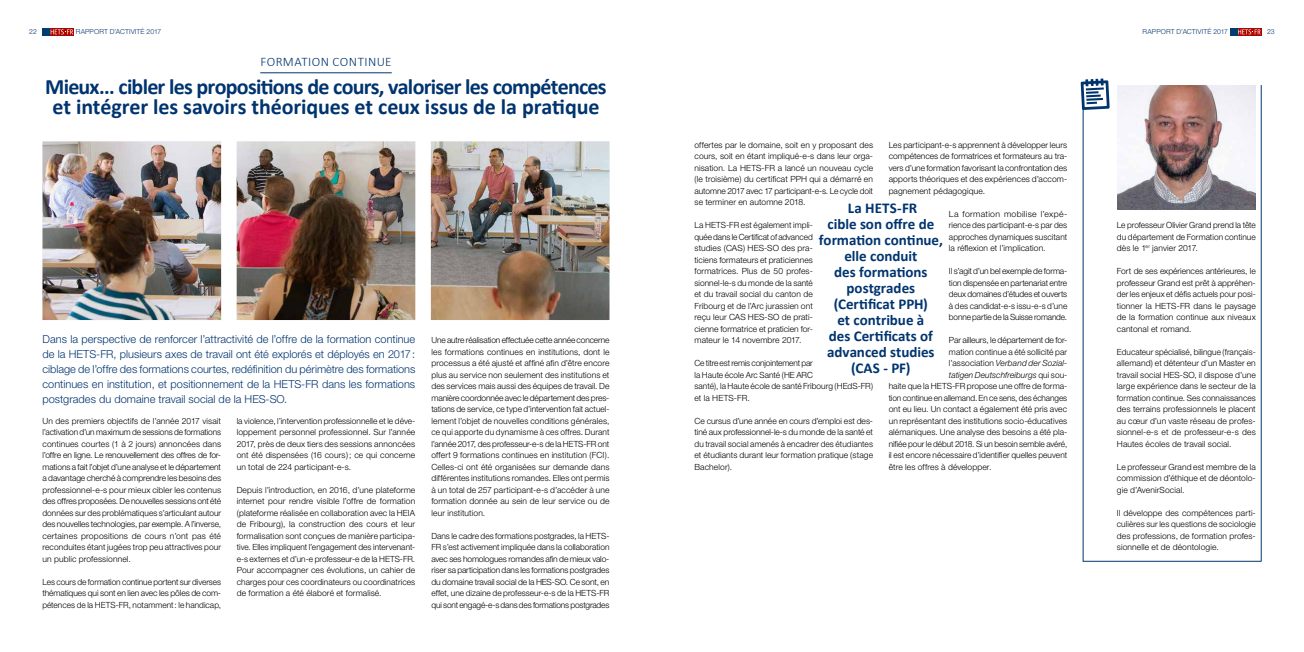
<style>
.page{position:relative;width:1304px;height:652px;background:#fff}
.page>*{position:absolute;margin:0;border:0;box-sizing:border-box;transform-origin:0 0}
.t1{font:700 22px/20px "Calibri";letter-spacing:-.03em;color:#00346f;text-align:center}
.t2{font:700 15px/16px "Calibri";color:#00346f;text-align:center}
.t3{font:300 13px "Calibri";letter-spacing:.035em;color:#00346f}
.t4{font:300 11px/15px "Helvetica Neue";color:#00346f;text-align:justify}
.t5{font:300 8.5px/11.5px "Helvetica Neue";letter-spacing:.01em;color:#000;text-align:justify}
.t6{font:300 8.5px "Helvetica Neue";letter-spacing:-.01em;color:#000}
.t7{font:italic 300 8.5px "Helvetica Neue";letter-spacing:.01em;color:#000}
.t8{font:300 6.9px "Helvetica Neue";letter-spacing:.015em;color:#00346f}
.s1{font-style:normal}
</style>
<div class="page">
<svg style="left:1237px;top:28px;width:24px;height:7px"></svg>
<svg style="left:1238px;top:29px;width:23px;height:5px"></svg>
<div style="left:1230px;top:28px;width:7px;height:7px;background:#003e6f"></div>
<svg style="left:50px;top:28px;width:24px;height:7px"></svg>
<svg style="left:51px;top:29px;width:22px;height:5px"></svg>
<div style="left:43px;top:28px;width:7px;height:7px;background:#003e6f"></div>
<hr style="left:260px;top:73px;width:132px;height:1px;background:#00346f">
<img style="left:43px;top:141px;width:566px;height:179px">
<hr style="left:1083px;top:97px;width:1px;height:465px;background:#00346f">
<hr style="left:1261px;top:85px;width:1px;height:476px;background:#00346f">
<hr style="left:1083px;top:561px;width:178px;height:1px;background:#00346f">
<svg style="left:1081px;top:79px;width:29px;height:31px"></svg>
<img style="left:1117px;top:85px;width:139px;height:125px">
<p class="t8" style="left:29px;top:27px;width:9px">22</p>
<p class="t8" style="left:76px;top:28px;width:87px">RAPPORT D’ACTIVITÉ 2017</p>
<p class="t8" style="left:1143px;top:28px;width:87px">RAPPORT D’ACTIVITÉ 2017</p>
<p class="t8" style="left:1267px;top:27px;width:9px">23</p>
<h3 class="t3" style="left:260px;top:54px;width:133px">FORMATION CONTINUE</h3>
<h1 class="t1" style="left:45px;top:76px;width:563px">Mieux… cibler les propositions de cours, valoriser les compétences et intégrer les savoirs théoriques et ceux issus de la pratique</h1>
<p class="t4" style="left:43px;top:331px;width:374px">Dans la perspective de renforcer l’attractivité de l’offre de la formation continue de la HETS-FR, plusieurs axes de travail ont été explorés et déployés en 2017: ciblage de l’offre des formations courtes, redéfinition du périmètre des formations continues en institution, et positionnement de la HETS-FR dans les formations postgrades du domaine travail social de la HES-SO.</p>
<p class="t5" style="left:43px;top:415px;width:180px">Un des premiers objectifs de l’année 2017 visait l’activation d’un maximum de sessions de formations continues courtes (1 à 2 jours) annoncées dans l’offre en ligne. Le renouvellement des offres de for&shy;mations a fait l’objet d’une analyse et le département a davantage cherché à comprendre les besoins des professionnel-e-s pour mieux cibler les contenus des offres proposées. De nouvelles sessions ont été données sur des problématiques s’articulant autour des nouvelles technologies, par exemple. A l’inverse, certaines propositions de cours n’ont pas été reconduites étant jugées trop peu attractives pour un public professionnel.</p>
<p class="t5" style="left:43px;top:576px;width:180px">Les cours de formation continue portent sur diverses thématiques qui sont en lien avec les pôles de com&shy;pétences de la HETS-FR, notamment: le handicap,</p>
<p class="t5" style="left:237px;top:415px;width:180px">la violence, l’intervention professionnelle et le déve&shy;loppement personnel professionnel. Sur l’année 2017, près de deux tiers des sessions annoncées ont été dispensées (16 cours); ce qui concerne un total de 224 participant-e-s.</p>
<p class="t5" style="left:237px;top:484px;width:180px">Depuis l’introduction, en 2016, d’une plateforme internet pour rendre visible l’offre de formation (plateforme réalisée en collaboration avec la HEIA de Fribourg), la construction des cours et leur formalisation sont conçues de manière participa&shy;tive. Elles impliquent l’engagement des intervenant&shy;e-s externes et d’un-e professeur-e de la HETS-FR.<br>Pour accompagner ces évolutions, un cahier de charges pour ces coordinateurs ou coordinatrices de formation a été élaboré et formalisé.</p>
<p class="t5" style="left:431px;top:334px;width:180px">Une autre réalisation effectuée cette année concerne les formations continues en institutions, dont le processus a été ajusté et affiné afin d’être encore plus au service non seulement des institutions et des services mais aussi des équipes de travail. De manière coordonnée avec le département des pres&shy;tations de service, ce type d’intervention fait actuel&shy;lement l’objet de nouvelles conditions générales, ce qui apporte du dynamisme à ces offres. Durant l’année 2017, des professeur-e-s de la HETS-FR ont offert 9 formations continues en institution (FCI).<br>Celles-ci ont été organisées sur demande dans différentes institutions romandes. Elles ont permis à un total de 257 participant-e-s d’accéder à une formation donnée au sein de leur service ou de leur institution.</p>
<p class="t5" style="left:431px;top:530px;width:180px">Dans le cadre des formations postgrades, la HETS-FR s’est activement impliquée dans la collaboration avec ses homologues romandes afin de mieux valo&shy;riser sa participation dans les formations postgrades du domaine travail social de la HES-SO. Ce sont, en effet, une dizaine de professeur-e-s de la HETS-FR qui sont engagé-e-s dans des formations postgrades</p>
<p class="t5" style="left:889px;top:139px;width:180px">Les participant-e-s apprennent à développer leurs compétences de formatrices et formateurs au tra&shy;vers d’une formation favorisant la confrontation des apports théoriques et des expériences d’accom&shy;pagnement pédagogique.</p>
<p class="t5" style="left:949px;top:208px;width:120px">La formation mobilise l’expé&shy;rience des participant-e-s par des approches dynamiques suscitant la réflexion et l’implication.</p>
<p class="t5" style="left:949px;top:265px;width:120px">Il s’agit d’un bel exemple de forma&shy;tion dispensée en partenariat entre deux domaines d’études et ouverts à des candidat-e-s issu-e-s d’une bonne partie de la Suisse romande.</p>
<p class="t6" style="left:949px;top:335px;width:120px">Par ailleurs, le département de for-</p>
<p class="t5" style="left:949px;top:346px;width:120px">mation continue a été sollicité par</p>
<p class="t7" style="left:949px;top:358px;width:120px"><span class="s1">l’association</span> Verband der Sozial-</p>
<p class="t7" style="left:949px;top:369px;width:120px">tatigen Deutschfreiburgs <span class="s1">qui sou-</span></p>
<p class="t5" style="left:889px;top:380px;width:180px">haite que la HETS-FR propose une offre de forma-</p>
<p class="t6" style="left:889px;top:392px;width:180px">tion continue en allemand. En ce sens, des échanges</p>
<p class="t5" style="left:889px;top:403px;width:180px">ont eu lieu. Un contact a également été pris avec</p>
<p class="t5" style="left:889px;top:415px;width:180px">un représentant des institutions socio-éducatives</p>
<p class="t5" style="left:889px;top:426px;width:180px">alémaniques. Une analyse des besoins a été pla-</p>
<p class="t6" style="left:889px;top:438px;width:180px">nifiée pour le début 2018. Si un besoin semble avéré,</p>
<p class="t5" style="left:889px;top:449px;width:180px">il est encore nécessaire d’identifier quelles peuvent</p>
<p class="t5" style="left:889px;top:461px;width:104px">être les offres à développer.</p>
<p class="t5" style="left:694px;top:139px;width:180px">offertes par le domaine, soit en y proposant des cours, soit en étant impliqué-e-s dans leur orga&shy;nisation. La HETS-FR a lancé un nouveau cycle (le troisième) du certificat PPH qui a démarré en automne 2017 avec 17 participant-e-s. Le cycle doit se terminer en automne 2018.</p>
<p class="t5" style="left:694px;top:219px;width:120px">La HETS-FR est également impli&shy;quée dans le Certificat of advanced studies (CAS) HES-SO des pra&shy;ticiens formateurs et praticiennes formatrices. Plus de 50 profes&shy;sionnel-le-s du monde de la santé et du travail social du canton de Fribourg et de l’Arc jurassien ont reçu leur CAS HES-SO de prati&shy;cienne formatrice et praticien for&shy;mateur le 14 novembre 2017.</p>
<p class="t5" style="left:694px;top:357px;width:180px;text-align:left">Ce titre est remis conjointement par<br>la Haute école Arc Santé (HE ARC<br>santé), la Haute école de santé Fribourg (HEdS-FR) et la HETS-FR.</p>
<p class="t5" style="left:694px;top:415px;width:180px">Ce cursus d’une année en cours d’emploi est des&shy;tiné aux professionnel-le-s du monde de la santé et du travail social amenés à encadrer des étudiantes et étudiants durant leur formation pratique (stage Bachelor).</p>
<h2 class="t2" style="left:819px;top:200px;width:125px">La HETS-FR<br>cible son offre de formation continue, elle conduit<br>des formations postgrades (Certificat PPH)<br>et contribue à<br>des Certificats of advanced studies (CAS - PF)</h2>
<p class="t5" style="left:1117px;top:219px;width:140px">Le professeur Olivier Grand prend la tête du département de Formation continue dès le 1<sup>er</sup> janvier 2017.</p>
<p class="t5" style="left:1117px;top:265px;width:140px">Fort de ses expériences antérieures, le professeur Grand est prêt à appréhen&shy;der les enjeux et défis actuels pour posi&shy;tionner la HETS-FR dans le paysage de la formation continue aux niveaux cantonal et romand.</p>
<p class="t5" style="left:1117px;top:346px;width:140px">Educateur spécialisé, bilingue (français&shy;allemand) et détenteur d’un Master en travail social HES-SO, il dispose d’une large expérience dans le secteur de la formation continue. Ses connaissances des terrains professionnels le placent au cœur d’un vaste réseau de profes&shy;sionnel-e-s et de professeur-e-s des Hautes écoles de travail social.</p>
<p class="t5" style="left:1117px;top:461px;width:140px">Le professeur Grand est membre de la commission d’éthique et de déontolo&shy;gie d’AvenirSocial.</p>
<p class="t5" style="left:1117px;top:507px;width:140px">Il développe des compétences parti&shy;culières sur les questions de sociologie des professions, de formation profes&shy;sionnelle et de déontologie.</p>
</div>
